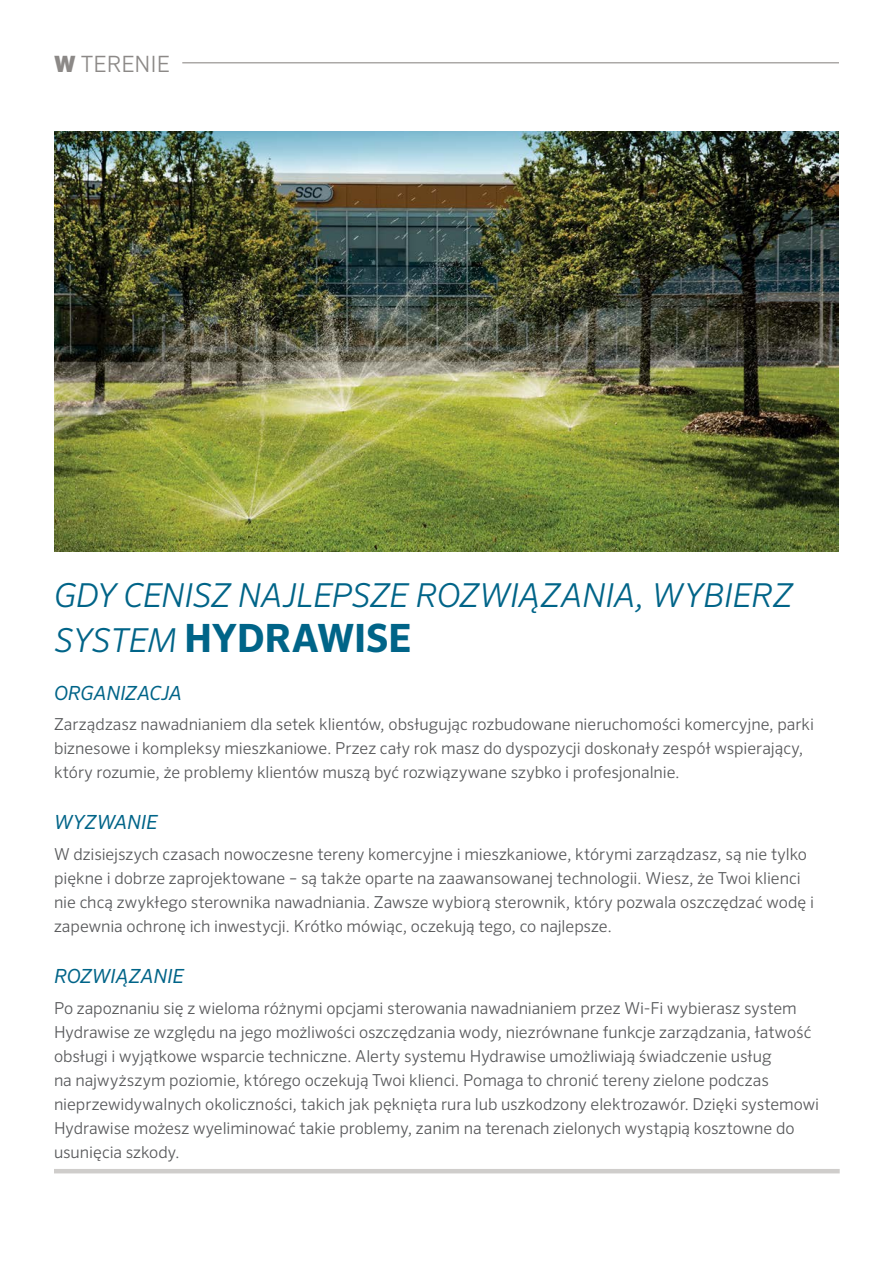
<style>
.page{position:relative;width:893px;height:1263px;background:#fff}
.page>*{position:absolute;margin:0;border:0;box-sizing:border-box;transform-origin:0 0}
.t1{font:700 39px "Sero Pro";letter-spacing:-.01em;color:#006488}
.t2{font:italic 300 33px "Sero Pro";letter-spacing:-.015em;color:#006488}
.t3{font:300 22.5px "Sero Pro";letter-spacing:-.005em;color:#8c8987}
.t4{font:italic 19.5px "Sero Pro";letter-spacing:-.015em;color:#006488}
.t5{font:300 16.5px/24px "Sero Pro";letter-spacing:-.005em;color:#58595b}
.s1{font-weight:900}
.s2{font-weight:300;font-style:italic;font-size:33px}
</style>
<div class="page">
<hr style="left:54px;top:1169px;width:786px;height:4px;background:#cfcdcb">
<img style="left:54px;top:131px;width:784px;height:421px">
<hr style="left:182px;top:62px;width:657px;height:2px;background:#aca9a7">
<h3 class="t3" style="left:54px;top:50px;width:117px"><span class="s1">W</span> TERENIE</h3>
<h2 class="t2" style="left:54px;top:576px;width:740px">GDY CENISZ NAJLEPSZE ROZWIĄZANIA, WYBIERZ</h2>
<h1 class="t1" style="left:54px;top:615px;width:358px"><span class="s2">SYSTEM</span> HYDRAWISE</h1>
<p class="t4" style="left:54px;top:681px;width:130px">ORGANIZACJA</p>
<p class="t5" style="left:54px;top:712px;width:762px">Zarządzasz nawadnianiem dla setek klientów, obsługując rozbudowane nieruchomości komercyjne, parki biznesowe i kompleksy mieszkaniowe. Przez cały rok masz do dyspozycji doskonały zespół wspierający, który rozumie, że problemy klientów muszą być rozwiązywane szybko i profesjonalnie.</p>
<p class="t4" style="left:54px;top:811px;width:105px">WYZWANIE</p>
<p class="t5" style="left:54px;top:842px;width:761px">W dzisiejszych czasach nowoczesne tereny komercyjne i mieszkaniowe, którymi zarządzasz, są nie tylko piękne i dobrze zaprojektowane – są także oparte na zaawansowanej technologii. Wiesz, że Twoi klienci nie chcą zwykłego sterownika nawadniania. Zawsze wybiorą sterownik, który pozwala oszczędzać wodę i zapewnia ochronę ich inwestycji. Krótko mówiąc, oczekują tego, co najlepsze.</p>
<p class="t4" style="left:54px;top:964px;width:131px">ROZWIĄZANIE</p>
<p class="t5" style="left:54px;top:996px;width:767px">Po zapoznaniu się z wieloma różnymi opcjami sterowania nawadnianiem przez Wi-Fi wybierasz system Hydrawise ze względu na jego możliwości oszczędzania wody, niezrównane funkcje zarządzania, łatwość obsługi i wyjątkowe wsparcie techniczne. Alerty systemu Hydrawise umożliwiają świadczenie usług<br>na najwyższym poziomie, którego oczekują Twoi klienci. Pomaga to chronić tereny zielone podczas nieprzewidywalnych okoliczności, takich jak pęknięta rura lub uszkodzony elektrozawór. Dzięki systemowi Hydrawise możesz wyeliminować takie problemy, zanim na terenach zielonych wystąpią kosztowne do usunięcia szkody.</p>
</div>
